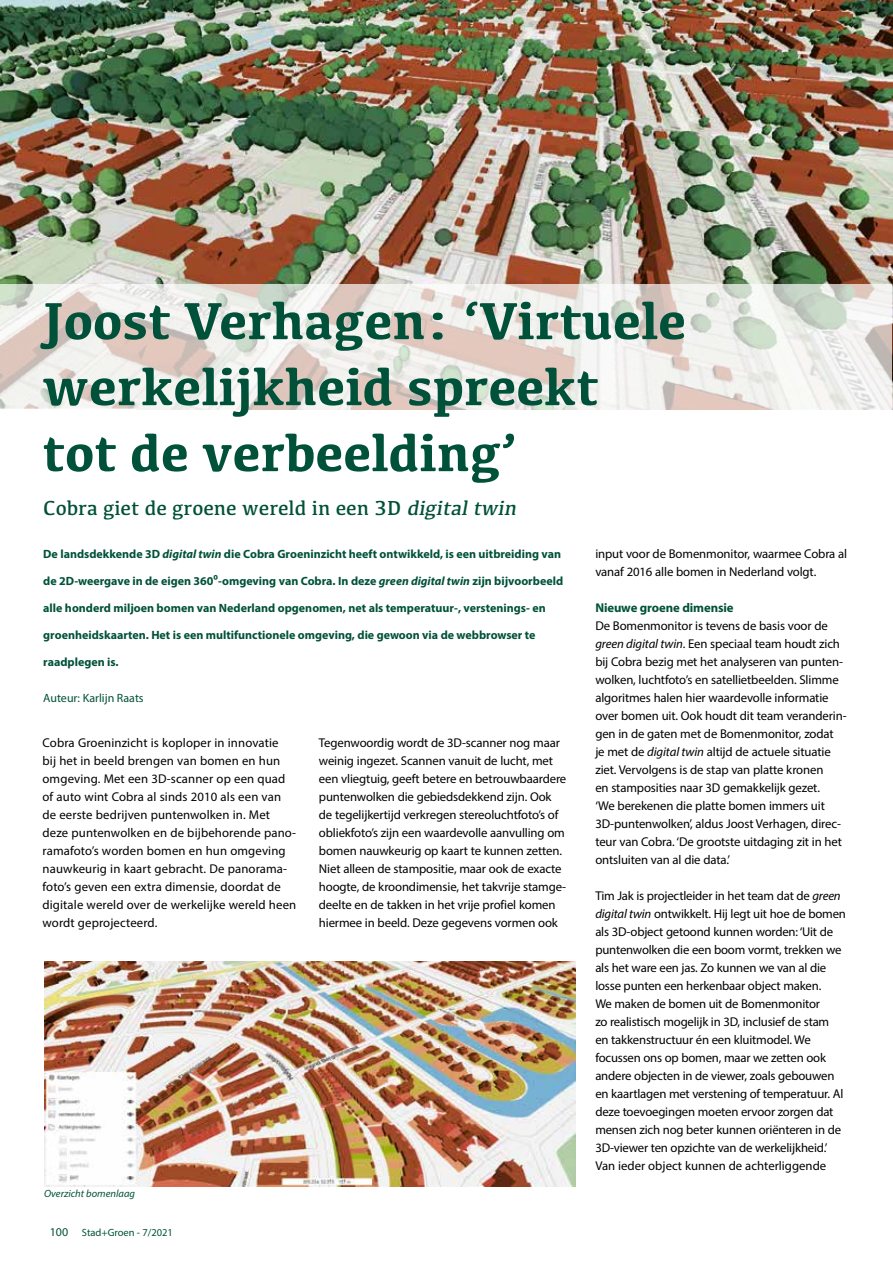
<style>
.page{position:relative;width:893px;height:1263px;background:#fff}
.page>*{position:absolute;margin:0;border:0;box-sizing:border-box;transform-origin:0 0}
.t1{font:700 54px/66px "Kefa";color:#005139}
.t2{font:21px "Kefa";color:#005139}
.t3{font:12.75px/18px "Myriad Pro";letter-spacing:-.01em;color:#000}
.t4{font:12.75px/18px "Myriad Pro";letter-spacing:.01em;color:#000}
.t5{font:700 12.75px "Myriad Pro";letter-spacing:-.01em;color:#005139}
.t6{font:700 12px "Myriad Pro";color:#005139}
.t7{font:12px "Myriad Pro";color:#005139}
.t8{font:10.5px "Myriad Pro";color:#005139}
.t9{font:italic 10.5px "Myriad Pro";color:#005139}
.s1{font-style:italic}
.s2{font-size:12px}
</style>
<div class="page">
<img style="left:0;top:0;width:893px;height:409px">
<img style="left:44px;top:961px;width:532px;height:225px">
<svg style="left:0;top:284px;width:892px;height:126px"></svg>
<h1 class="t1" style="left:43px;top:285px;width:645px">Joost Verhagen: ‘Virtuele werkelijkheid spreekt tot de verbeelding’</h1>
<h2 class="t2" style="left:43px;top:495px;width:479px">Cobra giet de groene wereld in een 3D <span class="s1">digitaltwin</span></h2>
<p class="t6" style="left:43px;top:546px;width:519px">De landsdekkende 3D <span class="s1">digital twin</span> die Cobra Groeninzicht heeft ontwikkeld, is een uitbreiding van</p>
<p class="t6" style="left:43px;top:573px;width:521px">de 2D-weergave in de eigen 360⁰-omgeving van Cobra. In deze <span class="s1">green digital twin</span> zijn bijvoorbeeld</p>
<p class="t6" style="left:43px;top:600px;width:504px">alle honderd miljoen bomen van Nederland opgenomen, net als temperatuur-, verstenings- en</p>
<p class="t6" style="left:43px;top:627px;width:494px">groenheidskaarten. Het is een multifunctionele omgeving, die gewoon via de webbrowser te</p>
<p class="t6" style="left:43px;top:654px;width:77px">raadplegen is.</p>
<p class="t7" style="left:43px;top:691px;width:102px">Auteur: Karlijn Raats</p>
<p class="t4" style="left:43px;top:734px;width:255px">Cobra Groeninzicht is koploper in innovatie<br>bij het in beeld brengen van bomen en hun omgeving. Met een 3D-scanner op een quad of auto wint Cobra al sinds 2010 als een van de eerste bedrijven puntenwolken in. Met deze puntenwolken en de bijbehorende pano&shy;ramafoto’s worden bomen en hun omgeving nauwkeurig in kaart gebracht. De panorama&shy;foto’s geven een extra dimensie, doordat de digitale wereld over de werkelijke wereld heen wordt geprojecteerd.</p>
<p class="t3" style="left:319px;top:734px;width:249px">Tegenwoordig wordt de 3D-scanner nog maar weinig ingezet. Scannen vanuit de lucht, met een vliegtuig, geeft betere en betrouwbaardere puntenwolken die gebiedsdekkend zijn. Ook de tegelijkertijd verkregen stereoluchtfoto’s of obliekfoto’s zijn een waardevolle aanvulling om bomen nauwkeurig op kaart te kunnen zetten.<br>Niet alleen de stampositie, maar ook de exacte hoogte, de kroondimensie, het takvrije stamge&shy;deelte en de takken in het vrije profiel komen hiermee in beeld. Deze gegevens vormen ook</p>
<p class="t9" style="left:44px;top:1187px;width:93px">Overzicht bomenlaag</p>
<p class="t8" style="left:50px;top:1226px;width:125px"><span class="s2">100</span> Stad+Groen - 7/2021</p>
<p class="t3" style="left:595px;top:545px;width:253px">input voor de Bomenmonitor, waarmee Cobra al vanaf 2016 alle bomen in Nederland volgt.</p>
<p class="t5" style="left:595px;top:599px;width:140px">Nieuwe groene dimensie</p>
<p class="t3" style="left:595px;top:617px;width:253px">De Bomenmonitor is tevens de basis voor de <span class="s1">green digital twin</span>. Een speciaal team houdt zich bij Cobra bezig met het analyseren van punten&shy;wolken, luchtfoto’s en satellietbeelden. Slimme algoritmes halen hier waardevolle informatie over bomen uit. Ook houdt dit team veranderin&shy;gen in de gaten met de Bomenmonitor, zodat<br>je met de <span class="s1">digital twin</span> altijd de actuele situatie ziet. Vervolgens is de stap van platte kronen<br>en stamposities naar 3D gemakkelijk gezet.<br>‘We berekenen die platte bomen immers uit 3D-puntenwolken’, aldus Joost Verhagen, direc&shy;teur van Cobra. ‘De grootste uitdaging zit in het ontsluiten van al die data.’</p>
<p class="t3" style="left:595px;top:887px;width:252px">Tim Jak is projectleider in het team dat de <span class="s1">green digital twin</span> ontwikkelt. Hij legt uit hoe de bomen als 3D-object getoond kunnen worden: ‘Uit de puntenwolken die een boom vormt, trekken we als het ware een jas. Zo kunnen we van al die losse punten een herkenbaar object maken.<br>We maken de bomen uit de Bomenmonitor<br>zo realistisch mogelijk in 3D, inclusief de stam<br>en takkenstructuur én een kluitmodel. We focussen ons op bomen, maar we zetten ook andere objecten in de viewer, zoals gebouwen en kaartlagen met verstening of temperatuur. Al deze toevoegingen moeten ervoor zorgen dat mensen zich nog beter kunnen oriënteren in de 3D-viewer ten opzichte van de werkelijkheid.’ Van ieder object kunnen de achterliggende</p>
</div>
